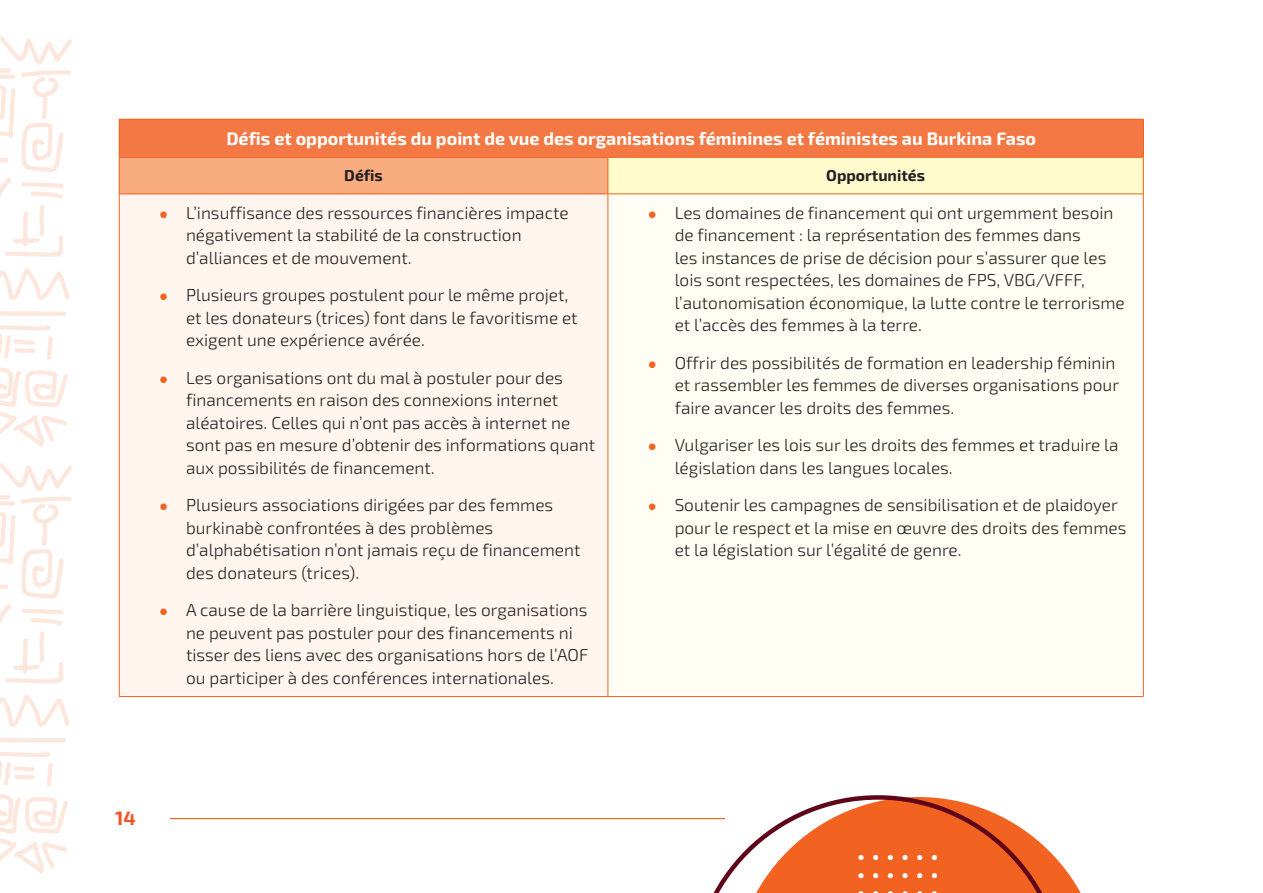
<style>
.page{position:relative;width:1263px;height:893px;background:#fff}
.page>*{position:absolute;margin:0;border:0;box-sizing:border-box;transform-origin:0 0}
.t1{font:700 19.5px "Exo 2";color:#f15422}
.t2{font:700 18px "Exo 2";color:#fff}
.t3{font:300 17.25px/22.5px "Exo 2";color:#231f20}
.t4{font:700 15.75px "Exo 2";color:#231f20}
.s1{font-family:"Calibri";font-weight:400;font-size:15px;color:#f26221}
</style>
<div class="page">
<div style="left:119px;top:119px;width:1024px;height:38px;background:#f37843"></div>
<div style="left:119px;top:157px;width:489px;height:37px;background:#f8ac7f"></div>
<div style="left:608px;top:157px;width:535px;height:37px;background:#fffbcc"></div>
<div style="left:119px;top:194px;width:489px;height:502px;background:#fef5ef"></div>
<div style="left:608px;top:194px;width:535px;height:502px;background:#fffef4"></div>
<hr style="left:119px;top:119px;width:489px;height:1px;background:#f26221">
<hr style="left:119px;top:119px;width:1px;height:38px;background:#f26221">
<hr style="left:608px;top:119px;width:535px;height:1px;background:#f26221">
<hr style="left:1143px;top:119px;width:1px;height:38px;background:#f26221">
<hr style="left:119px;top:157px;width:489px;height:1px;background:#f26221">
<hr style="left:119px;top:158px;width:1px;height:36px;background:#f26221">
<hr style="left:608px;top:157px;width:535px;height:1px;background:#f26221">
<hr style="left:608px;top:158px;width:1px;height:36px;background:#f26221">
<hr style="left:1143px;top:158px;width:1px;height:36px;background:#f26221">
<hr style="left:119px;top:194px;width:489px;height:1px;background:#f26221">
<hr style="left:119px;top:194px;width:1px;height:502px;background:#f26221">
<hr style="left:608px;top:194px;width:535px;height:1px;background:#f26221">
<hr style="left:608px;top:194px;width:1px;height:502px;background:#f26221">
<hr style="left:1143px;top:194px;width:1px;height:502px;background:#f26221">
<hr style="left:119px;top:696px;width:489px;height:1px;background:#f26221">
<hr style="left:608px;top:696px;width:535px;height:1px;background:#f26221">
<svg style="left:691px;top:795px;width:390px;height:98px"></svg>
<svg style="left:0;top:268px;width:69px;height:48px"></svg>
<svg style="left:0;top:325px;width:53px;height:35px"></svg>
<svg style="left:0;top:367px;width:68px;height:80px"></svg>
<svg style="left:0;top:36px;width:72px;height:221px"></svg>
<svg style="left:0;top:694px;width:69px;height:48px"></svg>
<svg style="left:0;top:751px;width:53px;height:35px"></svg>
<svg style="left:0;top:794px;width:68px;height:79px"></svg>
<svg style="left:0;top:463px;width:72px;height:221px"></svg>
<hr style="left:170px;top:818px;width:555px;height:1px;background:#f26221">
<p class="t2" style="left:226px;top:128px;width:811px">Défis et opportunités du point de vue des organisations féminines et féministes au Burkina Faso</p>
<p class="t4" style="left:344px;top:166px;width:40px">Défis</p>
<p class="t4" style="left:826px;top:166px;width:100px">Opportunités</p>
<p class="t3" style="left:186px;top:202px;width:384px;text-indent:-27px"><span class="s1">●</span> L’insuffisance des ressources financières impacte négativement la stabilité de la construction d’alliances et de mouvement.</p>
<p class="t3" style="left:186px;top:284px;width:393px;text-indent:-27px"><span class="s1">●</span> Plusieurs groupes postulent pour le même projet, et les donateurs (trices) font dans le favoritisme et exigent une expérience avérée.</p>
<p class="t3" style="left:186px;top:367px;width:411px;text-indent:-27px"><span class="s1">●</span> Les organisations ont du mal à postuler pour des financements en raison des connexions internet aléatoires. Celles qui n’ont pas accès à internet ne sont pas en mesure d’obtenir des informations quant aux possibilités de financement.</p>
<p class="t3" style="left:186px;top:494px;width:396px;text-indent:-27px"><span class="s1">●</span> Plusieurs associations dirigées par des femmes burkinabè confrontées à des problèmes d’alphabétisation n’ont jamais reçu de financement des donateurs (trices).</p>
<p class="t3" style="left:186px;top:599px;width:404px;text-indent:-27px"><span class="s1">●</span> A cause de la barrière linguistique, les organisations ne peuvent pas postuler pour des financements ni tisser des liens avec des organisations hors de l’AOF ou participer à des conférences internationales.</p>
<p class="t3" style="left:675px;top:202px;width:452px;text-indent:-27px"><span class="s1">●</span> Les domaines de financement qui ont urgemment besoin de financement : la représentation des femmes dans<br>les instances de prise de décision pour s’assurer que les lois sont respectées, les domaines de FPS, VBG/VFFF, l’autonomisation économique, la lutte contre le terrorisme et l’accès des femmes à la terre.</p>
<p class="t3" style="left:675px;top:352px;width:446px;text-indent:-27px"><span class="s1">●</span> Offrir des possibilités de formation en leadership féminin et rassembler les femmes de diverses organisations pour faire avancer les droits des femmes.</p>
<p class="t3" style="left:675px;top:434px;width:445px;text-indent:-27px"><span class="s1">●</span> Vulgariser les lois sur les droits des femmes et traduire la législation dans les langues locales.</p>
<p class="t3" style="left:675px;top:494px;width:453px;text-indent:-27px"><span class="s1">●</span> Soutenir les campagnes de sensibilisation et de plaidoyer pour le respect et la mise en œuvre des droits des femmes et la législation sur l’égalité de genre.</p>
<p class="t1" style="left:115px;top:807px;width:22px">14</p>
</div>
